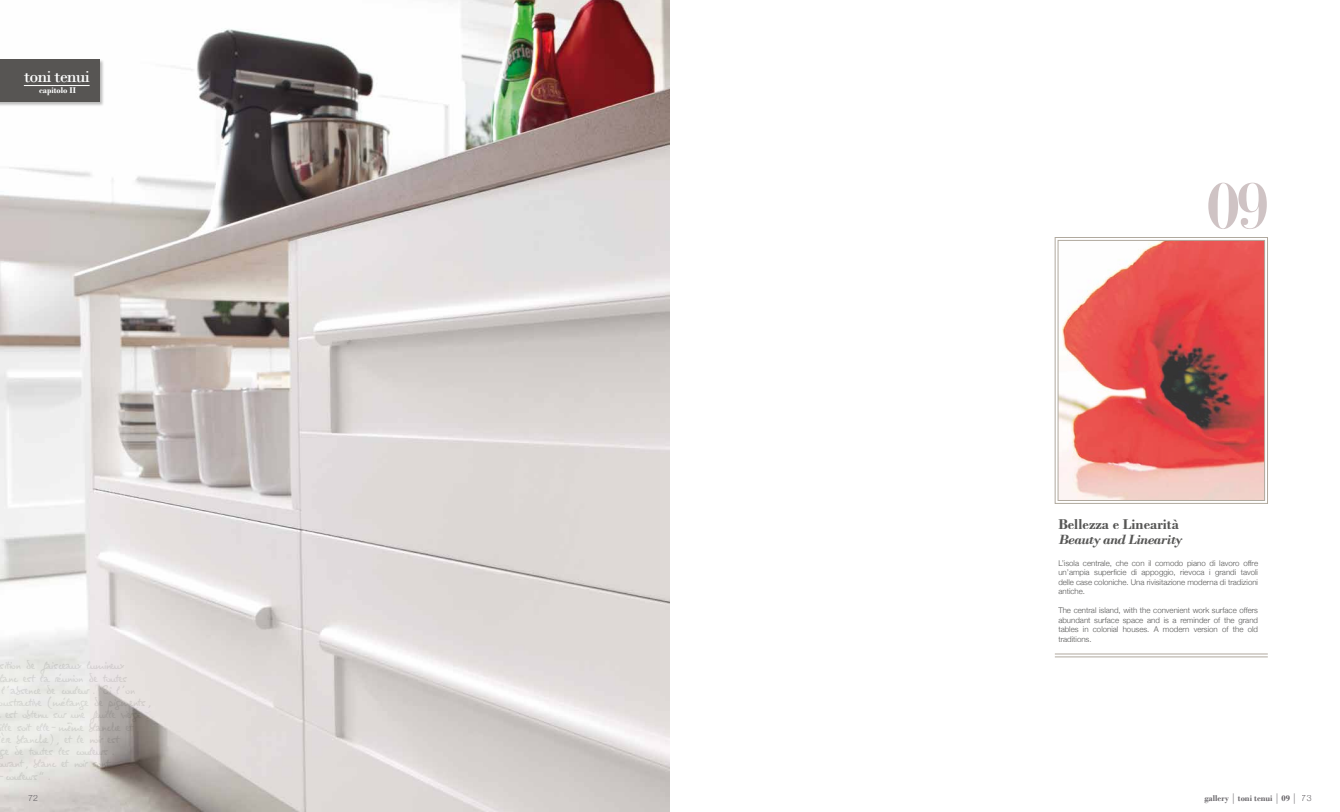
<style>
.page{position:relative;width:1340px;height:812px;background:#fff}
.page>*{position:absolute;margin:0;border:0;box-sizing:border-box;transform-origin:0 0}
.t1{font:70px "Modern";color:#cfc3c4}
.t2{font:17.5px "Bodoni";letter-spacing:-.05em;color:#fff;scale:1.04 1}
.t3{font:700 14.88px "Bodoni";color:#575756}
.t4{font:italic 700 14px "Bodoni";letter-spacing:-.05em;color:#575756}
.t5{font:700 8.75px "Bodoni";color:#6b686c}
.t6{font:700 8.75px "Bodoni";color:#fff}
.t7{font:300 8.75px "Helvetica Neue";color:#6b686c}
.t8{font:300 7.88px/9.5px "Helvetica Neue";color:#575756;text-align:justify}
.s1{font-weight:400;font-size:11.38px}
.s2{font-family:"Helvetica Neue";font-weight:300}
</style>
<div class="page">
<img style="left:0;top:0;width:670px;height:811px">
<svg style="left:1054px;top:237px;width:214px;height:266px"></svg>
<svg style="left:1057px;top:240px;width:208px;height:261px;background:#de7976"></svg>
<div style="left:0;top:59px;width:104px;height:48px;background:#1d1d1b;opacity:.3"></div>
<div style="left:0;top:59px;width:100px;height:42px;background:#575553"></div>
<hr style="left:24px;top:85px;width:66px;height:1px;background:#fff">
<hr style="left:1054px;top:653px;width:213px;height:1px;background:#b0a99e">
<hr style="left:1054px;top:656px;width:213px;height:1px;background:#b0a99e">
<h2 class="t2" style="left:24px;top:66px;width:65px">toni tenui</h2>
<p class="t6" style="left:39px;top:85px;width:39px">capitolo II</p>
<h1 class="t1" style="left:1206px;top:171px;width:62px">09</h1>
<h3 class="t3" style="left:1058px;top:514px;width:122px">Bellezza e Linearità</h3>
<h3 class="t4" style="left:1058px;top:531px;width:126px">Beauty and Linearity</h3>
<p class="t8" style="left:1058px;top:557px;width:201px">L’isola centrale, che con il comodo piano di lavoro offre un’ampia superficie di appoggio, rievoca i grandi tavoli delle case coloniche. Una rivisitazione moderna di tradizioni antiche.</p>
<p class="t8" style="left:1058px;top:605px;width:201px">The central island, with the convenient work surface offers abundant surface space and is a reminder of the grand tables in colonial houses. A modern version of the old traditions.</p>
<p class="t7" style="left:28px;top:790px;width:11px">72</p>
<p class="t5" style="left:1204px;top:792px;width:109px">gallery <span class="s1">|</span> toni tenui <span class="s1">|</span> 09 <span class="s1">|</span> <span class="s2">73</span></p>
</div>
